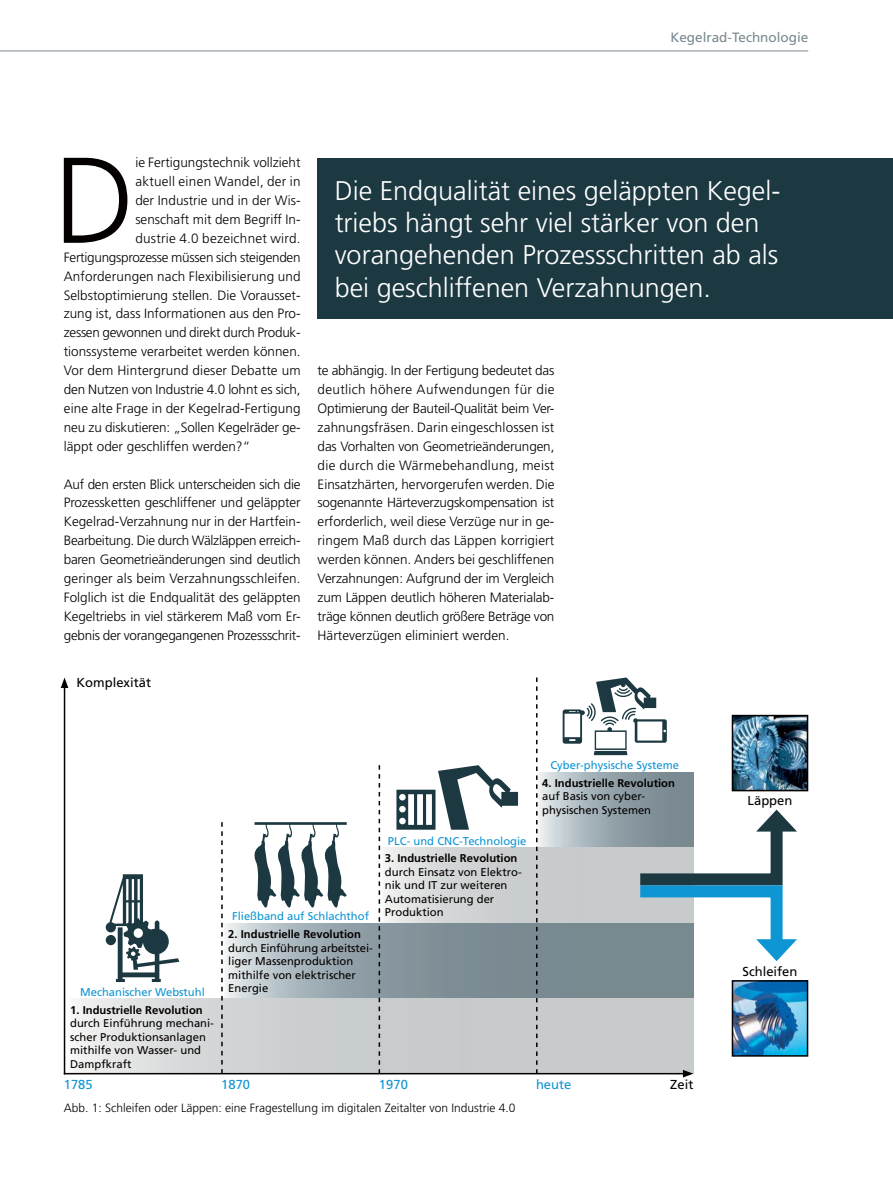
<style>
.page{position:relative;width:893px;height:1191px;background:#fff}
.page>*{position:absolute;margin:0;border:0;box-sizing:border-box;transform-origin:0 0}
.t1{font:300 121.8px "Frutiger LT Std";color:#040000}
.t2{font:300 27px/32.4px "Frutiger LT Std";color:#fff}
.t3{font:300 13.5px/18.9px "Frutiger LT Std";color:#040000;text-align:justify}
.t4{font:300 13.5px "Frutiger LT Std";letter-spacing:-.02em;color:#040000}
.t5{font:300 13.5px "Frutiger LT Std";letter-spacing:.02em;color:#040000}
.t6{font:13.5px "Frutiger LT Std";color:#798991}
.t7{font:13.05px "Frutiger LT Std";color:#040000}
.t8{font:13.05px "Frutiger LT Std";color:#0e95d3}
.t9{font:300 12px "Frutiger LT Std";color:#040000}
.t10{font:11.25px/13.5px "Frutiger LT Std";color:#040000}
.t11{font:700 11.25px "Frutiger LT Std";color:#040000}
.t12{font:11.25px "Frutiger LT Std";color:#0e95d3}
</style>
<div class="page">
<img style="left:734px;top:718px;width:71px;height:70px">
<div style="left:731px;top:715px;width:77px;height:76px;border:2px solid #040000"></div>
<img style="left:734px;top:983px;width:71px;height:71px">
<div style="left:731px;top:980px;width:77px;height:77px;border:2px solid #040000"></div>
<svg style="left:537px;top:772px;width:156px;height:76px;background:#a5b2b7"></svg>
<svg style="left:380px;top:848px;width:248px;height:75px;background:#d0d3d4"></svg>
<svg style="left:223px;top:923px;width:470px;height:76px;background:#8f9da4"></svg>
<svg style="left:65px;top:999px;width:628px;height:74px;background:#ced1d2"></svg>
<hr style="left:64px;top:1073px;width:621px;height:1px;background:#040000">
<svg style="left:683px;top:1070px;width:10px;height:8px"></svg>
<hr style="left:64px;top:686px;width:1px;height:388px;background:#040000">
<svg style="left:61px;top:678px;width:7px;height:10px"></svg>
<svg style="left:221px;top:822px;width:2px;height:251px"></svg>
<svg style="left:378px;top:765px;width:2px;height:308px"></svg>
<svg style="left:536px;top:678px;width:1px;height:395px"></svg>
<svg style="left:106px;top:874px;width:73px;height:108px"></svg>
<svg style="left:254px;top:822px;width:93px;height:86px"></svg>
<svg style="left:396px;top:765px;width:122px;height:65px"></svg>
<svg style="left:562px;top:678px;width:104px;height:77px"></svg>
<svg style="left:628px;top:810px;width:169px;height:151px"></svg>
<hr style="left:0;top:51px;width:808px;height:1px;background:#798991">
<div style="left:317px;top:158px;width:575px;height:160px;background:#1c3840"></div>
<p class="t6" style="left:670px;top:32px;width:139px">Kegelrad-Technologie</p>
<h1 class="t1" style="left:54px;top:148px;width:83px">D</h1>
<p class="t3" style="left:135px;top:154px;width:167px">ie Fertigungstechnik vollzieht</p>
<p class="t5" style="left:135px;top:176px;width:167px">aktuell einen Wandel, der in</p>
<p class="t3" style="left:135px;top:192px;width:167px">der Industrie und in der Wis-</p>
<p class="t3" style="left:135px;top:210px;width:167px">senschaft mit dem Begriff In-</p>
<p class="t5" style="left:135px;top:232px;width:167px">dustrie 4.0 bezeichnet wird.</p>
<p class="t4" style="left:64px;top:251px;width:238px">Fertigungsprozesse müssen sich steigenden</p>
<p class="t3" style="left:64px;top:267px;width:238px">Anforderungen nach Flexibilisierung und</p>
<p class="t3" style="left:64px;top:286px;width:238px">Selbstoptimierung stellen. Die Vorausset-</p>
<p class="t3" style="left:64px;top:305px;width:238px">zung ist, dass Informationen aus den Pro-</p>
<p class="t4" style="left:64px;top:327px;width:238px">zessen gewonnen und direkt durch Produk-</p>
<p class="t3" style="left:64px;top:343px;width:238px">tionssysteme verarbeitet werden können.</p>
<p class="t3" style="left:64px;top:362px;width:238px">Vor dem Hintergrund dieser Debatte um</p>
<p class="t3" style="left:64px;top:381px;width:238px">den Nutzen von Industrie 4.0 lohnt es sich,</p>
<p class="t3" style="left:64px;top:399px;width:238px">eine alte Frage in der Kegelrad-Fertigung</p>
<p class="t3" style="left:64px;top:418px;width:238px">neu zu diskutieren: „Sollen Kegelräder ge-</p>
<p class="t3" style="left:64px;top:437px;width:188px">läppt oder geschliffen werden?“</p>
<p class="t3" style="left:64px;top:475px;width:238px">Auf den ersten Blick unterscheiden sich die Prozessketten geschliffener und geläppter Kegelrad-Verzahnung nur in der Hartfein-Bearbeitung. Die durch Wälzläppen erreich&shy;baren Geometrieänderungen sind deutlich geringer als beim Verzahnungsschleifen.<br>Folglich ist die Endqualität des geläppten Kegeltriebs in viel stärkerem Maß vom Er&shy;gebnis der vorangegangenen Prozessschrit-</p>
<p class="t7" style="left:77px;top:677px;width:76px">Komplexität</p>
<h2 class="t2" style="left:334px;top:175px;width:447px">Die Endqualität eines geläppten Kegel&shy;triebs hängt sehr viel stärker von den vorangehenden Prozessschritten ab als bei geschliffenen Verzahnungen.</h2>
<p class="t3" style="left:317px;top:362px;width:238px">te abhängig. In der Fertigung bedeutet das deutlich höhere Aufwendungen für die Optimierung der Bauteil-Qualität beim Ver&shy;zahnungsfräsen. Darin eingeschlossen ist das Vorhalten von Geometrieänderungen, die durch die Wärmebehandlung, meist Einsatzhärten, hervorgerufen werden. Die sogenannte Härteverzugskompensation ist erforderlich, weil diese Verzüge nur in ge&shy;ringem Maß durch das Läppen korrigiert werden können. Anders bei geschliffenen Verzahnungen: Aufgrund der im Vergleich zum Läppen deutlich höheren Materialab&shy;träge können deutlich größere Beträge von Härteverzügen eliminiert werden.</p>
<p class="t12" style="left:388px;top:836px;width:140px">PLC- und CNC-Technologie</p>
<p class="t12" style="left:550px;top:760px;width:130px">Cyber-physische Systeme</p>
<p class="t11" style="left:542px;top:778px;width:134px">4. Industrielle Revolution</p>
<p class="t10" style="left:542px;top:790px;width:110px">auf Basis von cyber&shy;physischen Systemen</p>
<p class="t7" style="left:747px;top:795px;width:46px">Läppen</p>
<p class="t12" style="left:80px;top:987px;width:126px">Mechanischer Webstuhl</p>
<p class="t11" style="left:70px;top:1005px;width:134px">1. Industrielle Revolution</p>
<p class="t10" style="left:70px;top:1017px;width:145px">durch Einführung mechani&shy;scher Produktionsanlagen mithilfe von Wasser- und<br>Dampfkraft</p>
<p class="t12" style="left:232px;top:911px;width:138px">Fließband auf Schlachthof</p>
<p class="t11" style="left:228px;top:929px;width:134px">2. Industrielle Revolution</p>
<p class="t10" style="left:228px;top:941px;width:146px">durch Einführung arbeitstei&shy;liger Massenproduktion mithilfe von elektrischer<br>Energie</p>
<p class="t11" style="left:385px;top:854px;width:134px">3. Industrielle Revolution</p>
<p class="t10" style="left:385px;top:866px;width:138px">durch Einsatz von Elektro&shy;nik und IT zur weiteren<br>Automatisierung der<br>Produktion</p>
<p class="t8" style="left:64px;top:1079px;width:30px">1785</p>
<p class="t8" style="left:221px;top:1079px;width:30px">1870</p>
<p class="t8" style="left:379px;top:1079px;width:30px">1970</p>
<p class="t8" style="left:536px;top:1079px;width:37px">heute</p>
<p class="t7" style="left:670px;top:1079px;width:25px">Zeit</p>
<p class="t9" style="left:64px;top:1103px;width:453px">Abb. 1: Schleifen oder Läppen: eine Fragestellung im digitalen Zeitalter von Industrie 4.0</p>
<p class="t7" style="left:742px;top:965px;width:56px">Schleifen</p>
</div>
